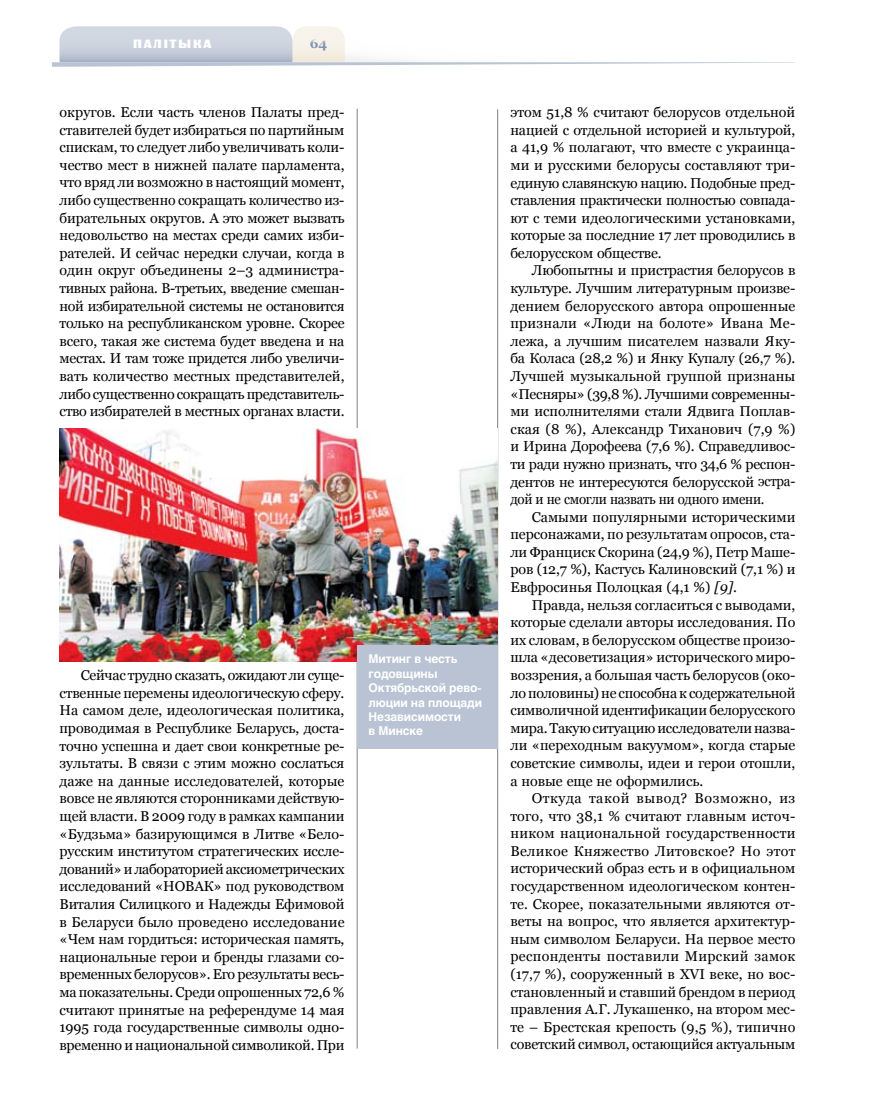
<style>
.page{position:relative;width:872px;height:1106px;background:#fff}
.page>*{position:absolute;margin:0;border:0;box-sizing:border-box;transform-origin:0 0}
.t1{font:14.25px/17.5px "Georgia";letter-spacing:-.01em;color:#000;text-align:justify}
.t2{font:700 13.5px "Georgia";color:#8095af}
.t3{font:700 12px/14.4px "Helios";letter-spacing:-.01em;color:#fff}
.t4{font:12px "Black Grotesk C";letter-spacing:.15em;color:#fff}
.s1{font-style:italic}
</style>
<div class="page">
<hr style="left:357px;top:109px;width:1px;height:939px;background:#818084">
<hr style="left:497px;top:109px;width:1px;height:939px;background:#818084">
<svg style="left:52px;top:26px;width:743px;height:41px"></svg>
<img style="left:59px;top:428px;width:438px;height:233px">
<div style="left:357px;top:645px;width:140px;height:104px;background:#b9c3d3"></div>
<p class="t4" style="left:133px;top:36px;width:80px">палітыка</p>
<p class="t2" style="left:309px;top:35px;width:19px">64</p>
<p class="t1" style="left:60px;top:103px;width:286px">округов. Если часть членов Палаты пред&shy;ставителей будет избираться по партийным спискам, то следует либо увеличивать коли&shy;чество мест в нижней палате парламента, что вряд ли возможно в настоящий момент, либо существенно сокращать количество из&shy;бирательных округов. А это может вызвать недовольство на местах среди самих изби&shy;рателей. И сейчас нередки случаи, когда в один округ объединены 2–3 администра&shy;тивных района. В-третьих, введение смешан&shy;ной избирательной системы не остановится только на республиканском уровне. Скорее всего, такая же система будет введена и на местах. И там тоже придется либо увеличи&shy;вать количество местных представителей, либо существенно сокращать представитель&shy;ство избирателей в местных органах власти.</p>
<p class="t1" style="left:510px;top:103px;width:286px">этом 51,8 % считают белорусов отдельной нацией с отдельной историей и культурой, а 41,9 % полагают, что вместе с украинца&shy;ми и русскими белорусы составляют три&shy;единую славянскую нацию. Подобные пред&shy;ставления практически полностью совпада&shy;ют с теми идеологическими установками, которые за последние 17 лет проводились в белорусском обществе.</p>
<p class="t1" style="left:510px;top:262px;width:286px;text-indent:21px">Любопытны и пристрастия белорусов в культуре. Лучшим литературным произве&shy;дением белорусского автора опрошенные признали «Люди на болоте» Ивана Ме&shy;лежа, а лучшим писателем назвали Яку&shy;ба Коласа (28,2 %) и Янку Купалу (26,7 %).<br>Лучшей музыкальной группой признаны «Песняры» (39,8 %). Лучшими современны&shy;ми исполнителями стали Ядвига Поплав&shy;ская (8 %), Александр Тиханович (7,9 %) и Ирина Дорофеева (7,6 %). Справедливос&shy;ти ради нужно признать, что 34,6 % респон&shy;дентов не интересуются белорусской эстра&shy;дой и не смогли назвать ни одного имени.</p>
<p class="t1" style="left:510px;top:508px;width:286px;text-indent:21px">Самыми популярными историческими персонажами, по результатам опросов, ста&shy;ли Франциск Скорина (24,9 %), Петр Маше&shy;ров (12,7 %), Кастусь Калиновский (7,1 %) и Евфросинья Полоцкая (4,1 %) <span class="s1">[9]</span>.</p>
<p class="t1" style="left:510px;top:596px;width:286px;text-indent:21px">Правда, нельзя согласиться с выводами, которые сделали авторы исследования. По их словам, в белорусском обществе произо&shy;шла «десоветизация» исторического миро&shy;воззрения, а большая часть белорусов (око&shy;ло половины) не способна к содержательной символичной идентификации белорусского мира. Такую ситуацию исследователи назва&shy;ли «переходным вакуумом», когда старые советские символы, идеи и герои отошли, а новые еще не оформились.</p>
<p class="t1" style="left:510px;top:789px;width:286px;text-indent:21px">Откуда такой вывод? Возможно, из того, что 38,1 % считают главным источ&shy;ником национальной государственности Великое Княжество Литовское? Но этот исторический образ есть и в официальном государственном идеологическом контен&shy;те. Скорее, показательными являются от&shy;веты на вопрос, что является архитектур&shy;ным символом Беларуси. На первое место респонденты поставили Мирский замок (17,7 %), сооруженный в XVI веке, но вос&shy;становленный и ставший брендом в период правления А.Г. Лукашенко, на втором мес&shy;те – Брестская крепость (9,5 %), типично советский символ, остающийся актуальным</p>
<p class="t3" style="left:368px;top:652px;width:115px">Митинг в честь годовщины<br>Октябрьской рево&shy;люции на площади<br>Независимости<br>в Минске</p>
<p class="t1" style="left:60px;top:666px;width:286px;text-indent:21px">Сейчас трудно сказать, ожидают ли суще&shy;ственные перемены идеологическую сферу.<br>На самом деле, идеологическая политика, проводимая в Республике Беларусь, доста&shy;точно успешна и дает свои конкретные ре&shy;зультаты. В связи с этим можно сослаться даже на данные исследователей, которые вовсе не являются сторонниками действую&shy;щей власти. В 2009 году в рамках кампании «Будзьма» базирующимся в Литве «Бело&shy;русским институтом стратегических иссле&shy;дований» и лабораторией аксиометрических исследований «НОВАК» под руководством Виталия Силицкого и Надежды Ефимовой в Беларуси было проведено исследование «Чем нам гордиться: историческая память, национальные герои и бренды глазами со&shy;временных белорусов». Его результаты весь&shy;ма показательны. Среди опрошенных 72,6 % считают принятые на референдуме 14 мая 1995 года государственные символы одно&shy;временно и национальной символикой. При</p>
</div>
